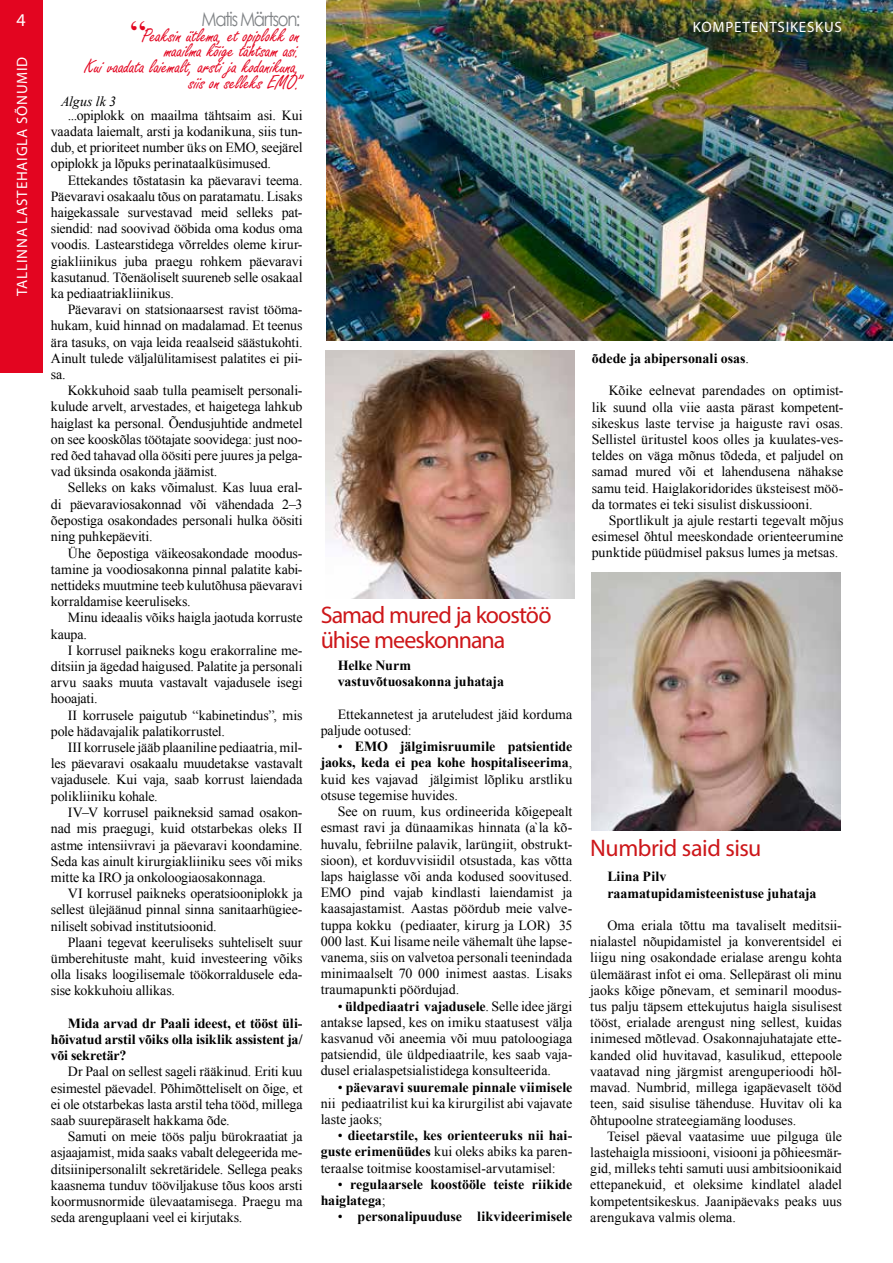
<style>
.page{position:relative;width:893px;height:1263px;background:#fff}
.page>*{position:absolute;margin:0;border:0;box-sizing:border-box;transform-origin:0 0}
.t1{font:24px/25.5px "Myriad Pro";letter-spacing:-.035em;color:#cd171a}
.t2{font:21px/15.8px "Freestyle Script";letter-spacing:-.005em;color:#e30520;text-align:right}
.t3{font:19.2px "Century Gothic";letter-spacing:-.075em;color:#808386;scale:.86 1}
.t4{font:18px "Myriad Pro";color:#fff}
.t5{font:15px "Myriad Pro";letter-spacing:.05em;color:#fff}
.t6{font:13.95px/16.2px "Times New Roman";letter-spacing:-.005em;color:#000;text-align:justify}
.t7{font:700 13.95px/16.2px "Times New Roman";letter-spacing:-.005em;color:#000}
.t8{font:italic 13.95px "Times New Roman";letter-spacing:-.01em;color:#000}
.s1{font-family:"Aparajita";font-size:45px}
.s2{font-weight:400}
.s3{font-weight:700}
</style>
<div class="page">
<img style="left:327px;top:0;width:566px;height:341px">
<div style="left:0;top:0;width:43px;height:373px;background:#e30520"></div>
<img style="left:326px;top:351px;width:249px;height:247px">
<img style="left:591px;top:573px;width:249px;height:257px">
<p class="t4" style="left:16px;top:9px;width:11px">4</p>
<p class="t5" style="left:13px;top:296px;width:240px;rotate:-90deg">TALLINNA LASTEHAIGLA SÕNUMID</p>
<h3 class="t3" style="left:202px;top:6px;width:116px">Matis Märtson:</h3>
<h2 class="t2" style="left:85px;top:28px;width:217px"><span class="s1">“</span>Peaksin ütlema, et opiplokk on<br>maailma kõige tähtsam asi.<br>Kui vaadata laiemalt, arsti ja kodanikuna, siis on selleks EMO.”</h2>
<p class="t6" style="left:51px;top:107px;width:253px;text-indent:17px">...opiplokk on maailma tähtsaim asi. Kui vaadata laiemalt, arsti ja kodanikuna, siis tun&shy;dub, et prioriteet number üks on EMO, seejärel opiplokk ja lõpuks perinataalküsimused.</p>
<p class="t6" style="left:51px;top:172px;width:253px;text-indent:17px">Ettekandes tõstatasin ka päevaravi teema.<br>Päevaravi osakaalu tõus on paratamatu. Lisaks haigekassale survestavad meid selleks pat&shy;siendid: nad soovivad ööbida oma kodus oma voodis. Lastearstidega võrreldes oleme kirur&shy;giakliinikus juba praegu rohkem päevaravi kasutanud. Tõenäoliselt suureneb selle osakaal ka pediaatriakliinikus.</p>
<p class="t6" style="left:51px;top:301px;width:253px;text-indent:17px">Päevaravi on statsionaarsest ravist tööma&shy;hukam, kuid hinnad on madalamad. Et teenus ära tasuks, on vaja leida reaalseid säästukohti.<br>Ainult tulede väljalülitamisest palatites ei pii&shy;sa.</p>
<p class="t6" style="left:51px;top:382px;width:253px;text-indent:17px">Kokkuhoid saab tulla peamiselt personali&shy;kulude arvelt, arvestades, et haigetega lahkub haiglast ka personal. Õendusjuhtide andmetel on see kooskõlas töötajate soovidega: just noo&shy;red õed tahavad olla öösiti pere juures ja pelga&shy;vad üksinda osakonda jäämist.</p>
<p class="t6" style="left:51px;top:479px;width:253px;text-indent:17px">Selleks on kaks võimalust. Kas luua eral&shy;di päevaraviosakonnad või vähendada 2–3 õepostiga osakondades personali hulka öösiti ning puhkepäeviti.</p>
<p class="t6" style="left:51px;top:545px;width:253px;text-indent:17px">Ühe õepostiga väikeosakondade moodus&shy;tamine ja voodiosakonna pinnal palatite kabi&shy;nettideks muutmine teeb kulutõhusa päevaravi korraldamise keeruliseks.</p>
<p class="t6" style="left:51px;top:609px;width:253px;text-indent:17px">Minu ideaalis võiks haigla jaotuda korruste kaupa.</p>
<p class="t6" style="left:51px;top:642px;width:253px;text-indent:17px">I korrusel paikneks kogu erakorraline me&shy;ditsiin ja ägedad haigused. Palatite ja personali arvu saaks muuta vastavalt vajadusele isegi hooajati.</p>
<p class="t6" style="left:51px;top:707px;width:253px;text-indent:17px">II korrusele paigutub “kabinetindus”, mis pole hädavajalik palatikorrustel.</p>
<p class="t6" style="left:51px;top:739px;width:253px;text-indent:17px">III korrusele jääb plaaniline pediaatria, mil&shy;les päevaravi osakaalu muudetakse vastavalt vajadusele. Kui vaja, saab korrust laiendada polikliiniku kohale.</p>
<p class="t6" style="left:51px;top:804px;width:253px;text-indent:17px">IV–V korrusel paikneksid samad osakon&shy;nad mis praegugi, kuid otstarbekas oleks II astme intensiivravi ja päevaravi koondamine.<br>Seda kas ainult kirurgiakliiniku sees või miks mitte ka IRO ja onkoloogiaosakonnaga.</p>
<p class="t6" style="left:51px;top:885px;width:253px;text-indent:17px">VI korrusel paikneks operatsiooniplokk ja sellest ülejäänud pinnal sinna sanitaarhügiee&shy;niliselt sobivad institutsioonid.</p>
<p class="t6" style="left:51px;top:934px;width:253px;text-indent:17px">Plaani tegevat keeruliseks suhteliselt suur ümberehituste maht, kuid investeering võiks olla lisaks loogilisemale töökorraldusele eda&shy;sise kokkuhoiu allikas.</p>
<p class="t7" style="left:51px;top:1014px;width:253px;text-align:justify;text-indent:17px">Mida arvad dr Paali ideest, et tööst üli&shy;hõivatud arstil võiks olla isiklik assistent ja/ või sekretär?</p>
<p class="t6" style="left:51px;top:1063px;width:253px;text-indent:17px">Dr Paal on sellest sageli rääkinud. Eriti kuu esimestel päevadel. Põhimõtteliselt on õige, et ei ole otstarbekas lasta arstil teha tööd, millega saab suurepäraselt hakkama õde.</p>
<p class="t6" style="left:51px;top:1128px;width:253px;text-indent:17px">Samuti on meie töös palju bürokraatiat ja asjaajamist, mida saaks vabalt delegeerida me&shy;ditsiinipersonalilt sekretäridele. Sellega peaks kaasnema tunduv tööviljakuse tõus koos arsti koormusnormide ülevaatamisega. Praegu ma seda arenguplaani veel ei kirjutaks.</p>
<p class="t8" style="left:61px;top:92px;width:57px">Algus lk 3</p>
<h1 class="t1" style="left:321px;top:602px;width:232px">Samad mured ja koostöö ühise meeskonnana</h1>
<p class="t7" style="left:338px;top:657px;width:168px">Helke Nurm vastuvõtuosakonna juhataja</p>
<p class="t6" style="left:321px;top:706px;width:253px;text-indent:17px">Ettekannetest ja aruteludest jäid korduma paljude ootused:</p>
<p class="t7" style="left:321px;top:738px;width:253px;text-align:justify;text-indent:17px"><span class="s2">•</span> EMO jälgimisruumile patsientide jaoks, keda ei pea kohe hospitaliseerima<span class="s2">, kuid kes vajavad jälgimist lõpliku arstliku otsuse tegemise huvides.</span></p>
<p class="t6" style="left:321px;top:803px;width:253px;text-indent:17px">See on ruum, kus ordineerida kõigepealt esmast ravi ja dünaamikas hinnata (a`la kõ&shy;huvalu, febriilne palavik, larüngiit, obstrukt&shy;sioon), et korduvvisiidil otsustada, kas võtta laps haiglasse või anda kodused soovitused.<br>EMO pind vajab kindlasti laiendamist ja kaasajastamist. Aastas pöördub meie valve&shy;tuppa kokku (pediaater, kirurg ja LOR) 35<br>000 last. Kui lisame neile vähemalt ühe lapse&shy;vanema, siis on valvetoa personali teenindada minimaalselt 70 000 inimest aastas. Lisaks traumapunkti pöördujad.</p>
<p class="t6" style="left:321px;top:997px;width:253px;text-indent:17px">• <span class="s3">üldpediaatri vajadusele</span>. Selle idee järgi antakse lapsed, kes on imiku staatusest välja kasvanud või aneemia või muu patoloogiaga patsiendid, üle üldpediaatrile, kes saab vaja&shy;dusel erialaspetsialistidega konsulteerida.</p>
<p class="t6" style="left:321px;top:1078px;width:253px;text-indent:17px">• <span class="s3">päevaravi suuremale pinnale viimisele </span>nii pediaatrilist kui ka kirurgilist abi vajavate laste jaoks;</p>
<p class="t6" style="left:321px;top:1127px;width:253px;text-indent:17px">• <span class="s3">dieetarstile, kes orienteeruks nii hai&shy;guste erimenüüdes</span> kui oleks abiks ka paren&shy;teraalse toitmise koostamisel-arvutamisel:</p>
<p class="t7" style="left:321px;top:1175px;width:253px;text-indent:17px"><span class="s2">•</span> regulaarsele koostööle teiste riikide haiglatega<span class="s2">;</span></p>
<p class="t7" style="left:338px;top:1208px;width:236px"><span class="s2">•</span> personalipuuduse likvideerimisele</p>
<p class="t5" style="left:693px;top:18px;width:151px">KOMPETENTSIKESKUS</p>
<p class="t7" style="left:592px;top:350px;width:159px">õdede ja abipersonali osas<span class="s2">.</span></p>
<p class="t6" style="left:592px;top:382px;width:253px;text-indent:17px">Kõike eelnevat parendades on optimist&shy;lik suund olla viie aasta pärast kompetent&shy;sikeskus laste tervise ja haiguste ravi osas.<br>Sellistel üritustel koos olles ja kuulates-ves&shy;teldes on väga mõnus tõdeda, et paljudel on samad mured või et lahendusena nähakse samu teid. Haiglakoridorides üksteisest möö&shy;da tormates ei teki sisulist diskussiooni.</p>
<p class="t6" style="left:592px;top:512px;width:253px;text-indent:17px">Sportlikult ja ajule restarti tegevalt mõjus esimesel õhtul meeskondade orienteerumine punktide püüdmisel paksus lumes ja metsas.</p>
<h1 class="t1" style="left:590px;top:834px;width:173px">Numbrid said sisu</h1>
<p class="t7" style="left:607px;top:868px;width:211px">Liina Pilv raamatupidamisteenistuse juhataja</p>
<p class="t6" style="left:590px;top:917px;width:253px;text-indent:17px">Oma eriala tõttu ma tavaliselt meditsii&shy;nialastel nõupidamistel ja konverentsidel ei liigu ning osakondade erialase arengu kohta ülemäärast infot ei oma. Sellepärast oli minu jaoks kõige põnevam, et seminaril moodus&shy;tus palju täpsem ettekujutus haigla sisulisest tööst, erialade arengust ning sellest, kuidas inimesed mõtlevad. Osakonnajuhatajate ette&shy;kanded olid huvitavad, kasulikud, ettepoole vaatavad ning järgmist arenguperioodi hõl&shy;mavad. Numbrid, millega igapäevaselt tööd teen, said sisulise tähenduse. Huvitav oli ka õhtupoolne strateegiamäng looduses.</p>
<p class="t6" style="left:590px;top:1128px;width:253px;text-indent:17px">Teisel päeval vaatasime uue pilguga üle lastehaigla missiooni, visiooni ja põhieesmär&shy;gid, milleks tehti samuti uusi ambitsioonikaid ettepanekuid, et oleksime kindlatel aladel kompetentsikeskus. Jaanipäevaks peaks uus arengukava valmis olema.</p>
</div>
